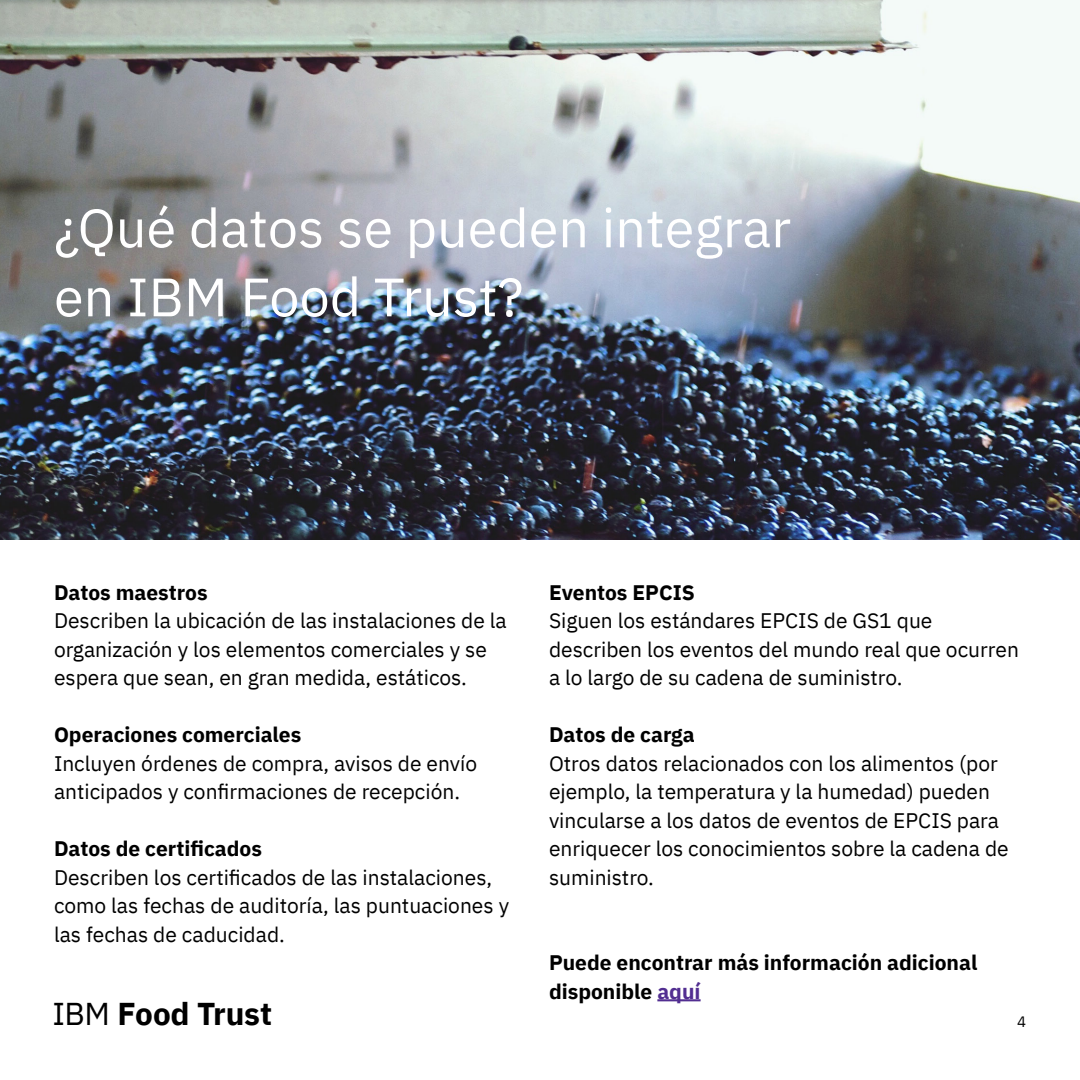
<style>
.page{position:relative;width:1080px;height:1080px;background:#fff}
.page>*{position:absolute;margin:0;border:0;box-sizing:border-box;transform-origin:0 0}
.t1{font:54px/69px "IBM Plex Sans";color:#fff}
.t2{font:700 31.5px "IBM Plex Sans";letter-spacing:-.01em;color:#000}
.t3{font:21px/28.5px "IBM Plex Sans";color:#000}
.t4{font:700 21px/28.5px "IBM Plex Sans";color:#000}
.t5{font:15px "IBM Plex Sans";color:#000}
.s1{font-weight:400}
.s2{color:#522e91}
</style>
<div class="page">
<img style="left:0;top:0;width:1080px;height:540px">
<hr style="left:657px;top:999px;width:44px;height:2px;background:#522e91">
<h1 class="t1" style="left:54px;top:189px;width:739px">¿Qué datos se pueden integrar en IBM Food Trust?</h1>
<p class="t4" style="left:54px;top:577px;width:155px">Datos maestros</p>
<p class="t3" style="left:54px;top:605px;width:454px">Describen la ubicación de las instalaciones de la organización y los elementos comerciales y se espera que sean, en gran medida, estáticos.</p>
<p class="t4" style="left:54px;top:719px;width:249px">Operaciones comerciales</p>
<p class="t3" style="left:54px;top:747px;width:425px">Incluyen órdenes de compra, avisos de envío anticipados y confirmaciones de recepción.</p>
<p class="t4" style="left:54px;top:833px;width:210px">Datos de certificados</p>
<p class="t3" style="left:54px;top:861px;width:457px">Describen los certificados de las instalaciones, como las fechas de auditoría, las puntuaciones y las fechas de caducidad.</p>
<h2 class="t2" style="left:52px;top:989px;width:221px"><span class="s1">IBM</span> Food Trust</h2>
<p class="t4" style="left:549px;top:577px;width:147px">Eventos EPCIS</p>
<p class="t3" style="left:549px;top:605px;width:471px">Siguen los estándares EPCIS de GS1 que describen los eventos del mundo real que ocurren a lo largo de su cadena de suministro.</p>
<p class="t4" style="left:549px;top:719px;width:147px">Datos de carga</p>
<p class="t3" style="left:549px;top:747px;width:461px">Otros datos relacionados con los alimentos (por ejemplo, la temperatura y la humedad) pueden vincularse a los datos de eventos de EPCIS para enriquecer los conocimientos sobre la cadena de suministro.</p>
<p class="t4" style="left:549px;top:947px;width:430px">Puede encontrar más información adicional disponible <span class="s2">aquí</span></p>
<p class="t5" style="left:1017px;top:1010px;width:10px">4</p>
</div>
